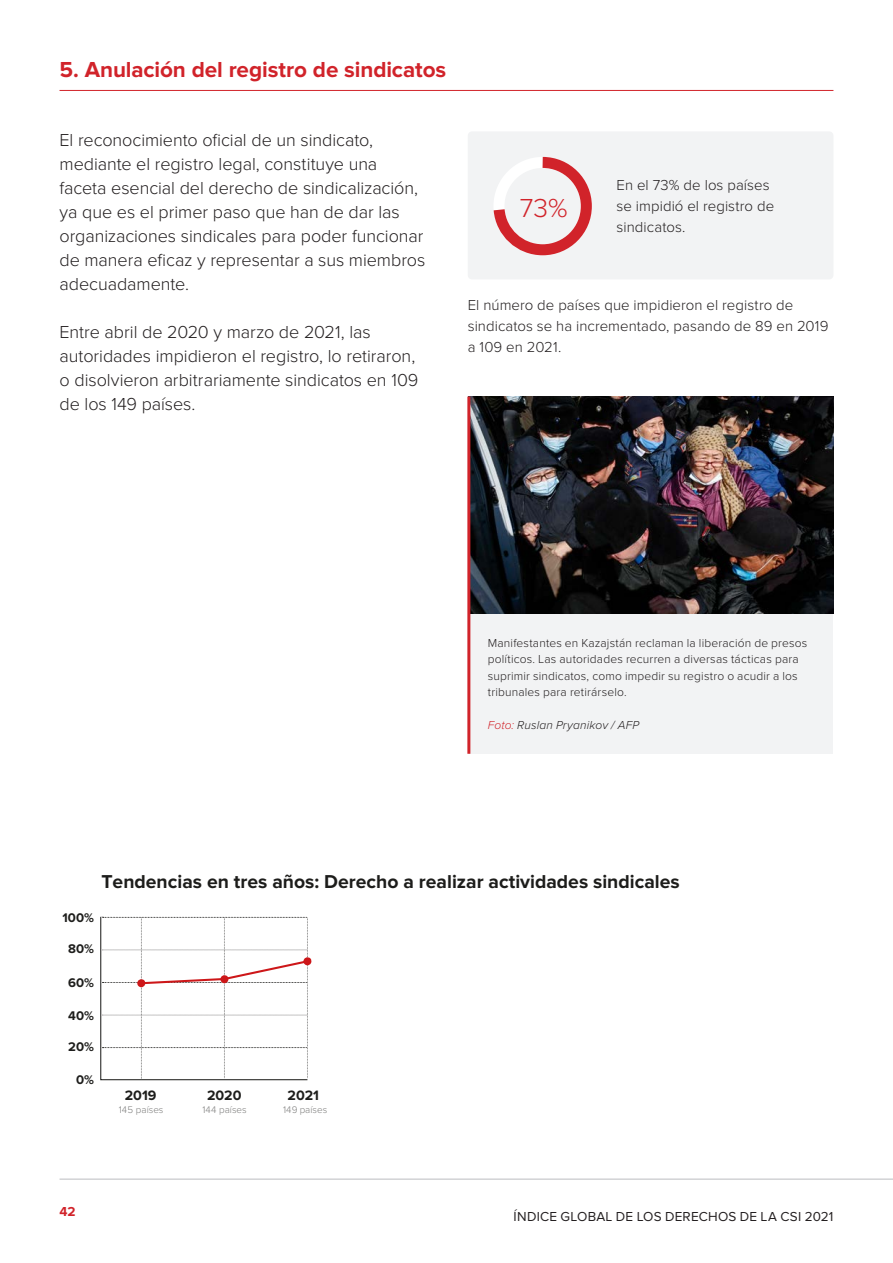
<style>
.page{position:relative;width:893px;height:1263px;background:#fff}
.page>*{position:absolute;margin:0;border:0;box-sizing:border-box;transform-origin:0 0}
.Body_Copy{font:300 27px "Proxima Nova";color:#d1232a}
.Header_1_Underline{font:700 22.5px "Proxima Nova";letter-spacing:-.005em;color:#d1232a}
.t1{font:700 19.35px "Proxima Nova";color:#1d1d1b}
.Body_Copy_Large{font:300 18px/24px "Proxima Nova";letter-spacing:-.005em;color:#231f20}
.Body_Copy-2{font:300 15px/21px "Proxima Nova";letter-spacing:.005em;color:#231f20}
.t2{font:700 14.1px "Proxima Nova";color:#1d1d1b}
.t3{font:13.5px "Proxima Nova";letter-spacing:.015em;color:#231f20}
.t4{font:700 13.5px "Proxima Nova";color:#d1232a}
.t5{font:700 13.05px "Proxima Nova";color:#1e1e1c}
.References{font:300 12px/16.5px "Proxima Nova";letter-spacing:.015em;color:#231f20}
.References-2{font:italic 300 12px "Proxima Nova";letter-spacing:.01em;color:#231f20}
.t6{font:300 9.9px "Proxima Nova";color:#7c7c7b}
.s1{color:#d1232a}
</style>
<div class="page">
<hr style="left:60px;top:1179px;width:833px;height:1px;background:#bcbdc0">
<hr style="left:60px;top:90px;width:773px;height:1px;background:#d1232a">
<div style="left:468px;top:131px;width:365px;height:148px;background:#f2f3f4;border-radius:4px"></div>
<div style="left:470px;top:613px;width:363px;height:141px;background:#f2f3f4"></div>
<img style="left:470px;top:396px;width:363px;height:217px">
<hr style="left:467px;top:396px;width:3px;height:358px;background:#d1232a">
<svg style="left:493px;top:156px;width:99px;height:100px"></svg>
<svg style="left:100px;top:916px;width:212px;height:165px"></svg>
<p class="Header_1_Underline" style="left:60px;top:57px;width:388px">5. Anulación del registro de sindicatos</p>
<p class="Body_Copy_Large" style="left:60px;top:128px;width:367px">El reconocimiento oficial de un sindicato, mediante el registro legal, constituye una faceta esencial del derecho de sindicalización, ya que es el primer paso que han de dar las organizaciones sindicales para poder funcionar de manera eficaz y representar a sus miembros adecuadamente.</p>
<p class="Body_Copy_Large" style="left:60px;top:320px;width:360px">Entre abril de 2020 y marzo de 2021, las autoridades impidieron el registro, lo retiraron, o disolvieron arbitrariamente sindicatos en 109 de los 149 países.</p>
<p class="Body_Copy" style="left:520px;top:192px;width:50px">73%</p>
<p class="Body_Copy-2" style="left:617px;top:175px;width:159px">En el 73% de los países se impidió el registro de sindicatos.</p>
<p class="Body_Copy-2" style="left:468px;top:295px;width:362px">El número de países que impidieron el registro de sindicatos se ha incrementado, pasando de 89 en 2019 a 109 en 2021.</p>
<p class="References" style="left:488px;top:634px;width:321px">Manifestantes en Kazajstán reclaman la liberación de presos políticos. Las autoridades recurren a diversas tácticas para suprimir sindicatos, como impedir su registro o acudir a los tribunales para retirárselo.</p>
<p class="References-2" style="left:488px;top:716px;width:153px"><span class="s1">Foto:</span> Ruslan Pryanikov / AFP</p>
<p class="t1" style="left:101px;top:871px;width:580px">Tendencias en tres años: Derecho a realizar actividades sindicales</p>
<p class="t5" style="left:63px;top:910px;width:33px">100%</p>
<p class="t5" style="left:68px;top:941px;width:27px">80%</p>
<p class="t5" style="left:68px;top:975px;width:27px">60%</p>
<p class="t5" style="left:68px;top:1008px;width:27px">40%</p>
<p class="t5" style="left:68px;top:1039px;width:27px">20%</p>
<p class="t5" style="left:76px;top:1072px;width:19px">0%</p>
<p class="t2" style="left:125px;top:1087px;width:33px">2019</p>
<p class="t6" style="left:119px;top:1104px;width:46px">145 países</p>
<p class="t2" style="left:207px;top:1087px;width:36px">2020</p>
<p class="t6" style="left:202px;top:1104px;width:46px">144 países</p>
<p class="t2" style="left:288px;top:1087px;width:33px">2021</p>
<p class="t6" style="left:283px;top:1104px;width:46px">149 países</p>
<p class="t4" style="left:60px;top:1204px;width:18px">42</p>
<p class="t3" style="left:514px;top:1208px;width:321px">ÍNDICE GLOBAL DE LOS DERECHOS DE LA CSI 2021</p>
</div>
